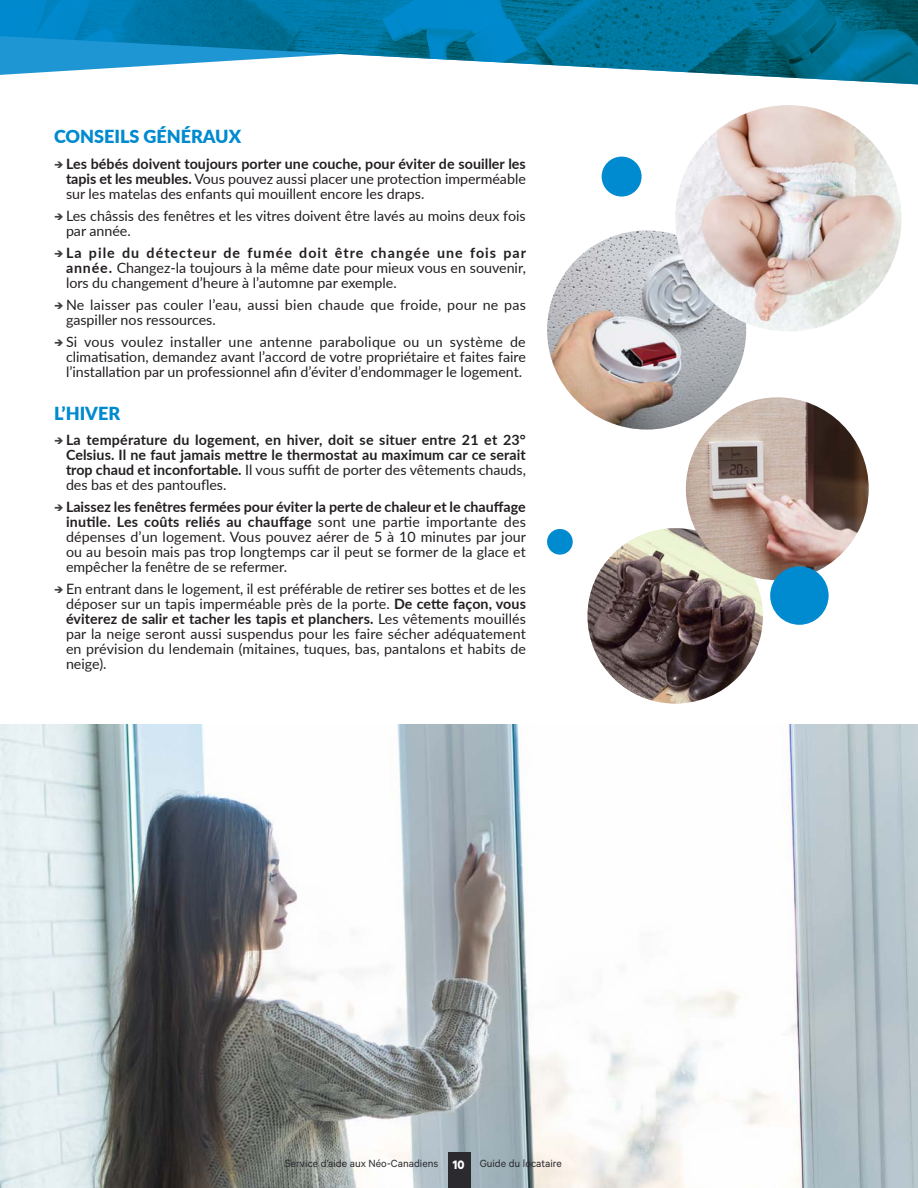
<style>
.page{position:relative;width:918px;height:1188px;background:#fff}
.page>*{position:absolute;margin:0;border:0;box-sizing:border-box;transform-origin:0 0}
.Sous-titre{font:900 18px "Lato";color:#008ad0}
.t1{font:14.25px/15px "Lato";color:#231f20;text-align:justify}
.t2{font:700 14.25px/15px "Lato";letter-spacing:.005em;color:#231f20;text-align:justify}
.t3{font:11.7px "Calibre";color:#2a2a2f}
.s1{font-weight:700}
.s2{font-weight:400}
.s3{font-weight:700;font-size:13.8px;color:#fff}
</style>
<div class="page">
<img style="left:587px;top:528px;width:176px;height:176px;border-radius:88px">
<img style="left:547px;top:230px;width:199px;height:200px;border-radius:100px">
<img style="left:686px;top:397px;width:183px;height:183px;border-radius:91px">
<div style="left:547px;top:529px;width:26px;height:26px;background:#008ad0;border-radius:50%"></div>
<div style="left:602px;top:157px;width:40px;height:40px;background:#008ad0;border-radius:50%"></div>
<div style="left:770px;top:566px;width:59px;height:59px;background:#008ad0;border-radius:50%"></div>
<img style="left:675px;top:105px;width:227px;height:226px;border-radius:113px">
<img style="left:0;top:725px;width:918px;height:463px">
<img style="left:0;top:0;width:918px;height:84px">
<div style="left:448px;top:1152px;width:22px;height:36px;background:#2a2a2f"></div>
<p class="Sous-titre" style="left:54px;top:123px;width:189px">CONSEILS GÉNÉRAUX</p>
<p class="t1" style="left:66px;top:155px;width:461px"><span class="s1">Les bébés doivent toujours porter une couche, pour éviter de souiller les tapis et les meubles.</span> Vous pouvez aussi placer une protection imperméable sur les matelas des enfants qui mouillent encore les draps.</p>
<p class="t1" style="left:66px;top:207px;width:461px">Les châssis des fenêtres et les vitres doivent être lavés au moins deux fois par année.</p>
<p class="t1" style="left:66px;top:245px;width:462px"><span class="s1">La pile du détecteur de fumée doit être changée une fois par année.</span> Changez-la toujours à la même date pour mieux vous en souvenir, lors du changement d’heure à l’automne par exemple.</p>
<p class="t1" style="left:66px;top:297px;width:461px">Ne laisser pas couler l’eau, aussi bien chaude que froide, pour ne pas gaspiller nos ressources.</p>
<p class="t1" style="left:66px;top:334px;width:462px">Si vous voulez installer une antenne parabolique ou un système de climatisation, demandez avant l’accord de votre propriétaire et faites faire l’installation par un professionnel afin d’éviter d’endommager le logement.</p>
<p class="Sous-titre" style="left:54px;top:400px;width:68px">L’HIVER</p>
<p class="t2" style="left:66px;top:432px;width:461px">La température du logement, en hiver, doit se situer entre 21 et 23° Celsius. Il ne faut jamais mettre le thermostat au maximum car ce serait trop chaud et inconfortable. <span class="s2">Il vous suffit de porter des vêtements chauds, des bas et des pantoufles.</span></p>
<p class="t1" style="left:66px;top:499px;width:462px"><span class="s1">Laissez les fenêtres fermées pour éviter la perte de chaleur et le chauffage inutile. Les coûts reliés au chauffage</span> sont une partie importante des dépenses d’un logement. Vous pouvez aérer de 5 à 10 minutes par jour ou au besoin mais pas trop longtemps car il peut se former de la glace et empêcher la fenêtre de se refermer.</p>
<p class="t1" style="left:66px;top:581px;width:462px">En entrant dans le logement, il est préférable de retirer ses bottes et de les déposer sur un tapis imperméable près de la porte. <span class="s1">De cette façon, vous éviterez de salir et tacher les tapis et planchers.</span> Les vêtements mouillés par la neige seront aussi suspendus pour les faire sécher adéquatement en prévision du lendemain (mitaines, tuques, bas, pantalons et habits de neige).</p>
<p class="t3" style="left:285px;top:1157px;width:278px">Service d’aide aux Néo-Canadiens <span class="s3">10</span> Guide du locataire</p>
</div>
